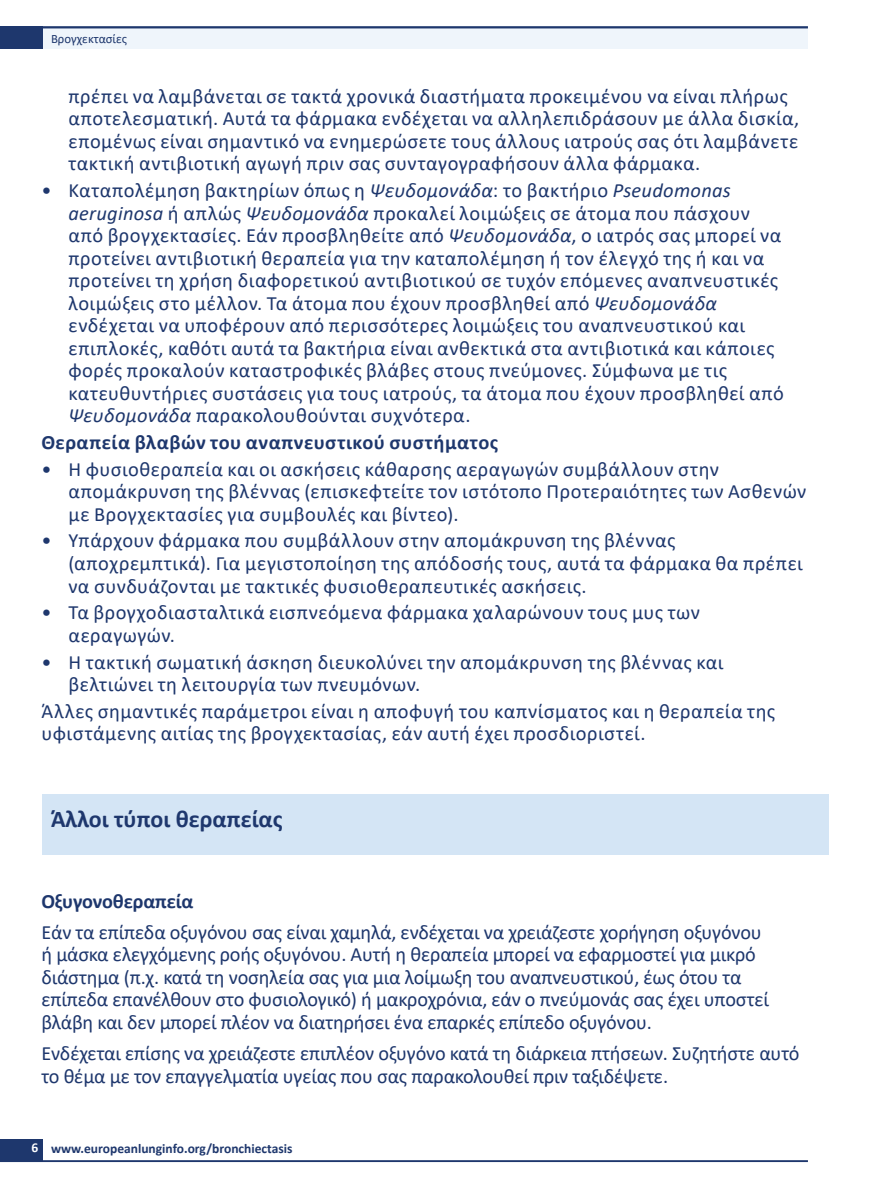
<style>
.page{position:relative;width:893px;height:1191px;background:#fff}
.page>*{position:absolute;margin:0;border:0;box-sizing:border-box;transform-origin:0 0}
.t1{font:700 24px "Calibri";color:#1e376d}
.H___B-head{font:20.25px/22.5px "Calibri";letter-spacing:.02em;color:#1e376d}
.H___B-head-2{font:20.25px/22.5px "Calibri";letter-spacing:-.01em;color:#1e376d}
.H___B-head-3{font:700 20.25px "Calibri";letter-spacing:.02em;color:#1e376d}
.H___B-head-4{font:700 20.25px "Calibri";letter-spacing:-.01em;color:#1e376d}
.t2{font:700 13.5px "Calibri";color:#1e376d}
.t3{font:12.75px "Calibri";color:#1e376d}
.s1{font-style:italic}
.s2{color:#fff}
</style>
<div class="page">
<div style="left:0;top:26px;width:808px;height:23px;background:#eff5fb"></div>
<div style="left:0;top:1138px;width:43px;height:23px;background:#1e376d"></div>
<div style="left:0;top:26px;width:43px;height:23px;background:#1e376d"></div>
<hr style="left:0;top:1160px;width:808px;height:2px;background:#1e376d">
<hr style="left:0;top:26px;width:808px;height:2px;background:#1e376d">
<div style="left:43px;top:794px;width:786px;height:60px;background:#d4e5f5"></div>
<p class="t3" style="left:51px;top:29px;width:78px">Βρογχεκτασίες</p>
<p class="H___B-head" style="left:68px;top:84px;width:732px">πρέπει να λαμβάνεται σε τακτά χρονικά διαστήματα προκειμένου να είναι πλήρως αποτελεσματική. Αυτά τα φάρμακα ενδέχεται να αλληλεπιδράσουν με άλλα δισκία, επομένως είναι σημαντικό να ενημερώσετε τους άλλους ιατρούς σας ότι λαμβάνετε τακτική αντιβιοτική αγωγή πριν σας συνταγογραφήσουν άλλα φάρμακα.</p>
<p class="H___B-head" style="left:68px;top:179px;width:717px;text-indent:-27px">• Καταπολέμηση βακτηρίων όπως η <span class="s1">Ψευδομονάδα</span>: το βακτήριο <span class="s1">Pseudomonas aeruginosa</span> ή απλώς <span class="s1">Ψευδομονάδα</span> προκαλεί λοιμώξεις σε άτομα που πάσχουν από βρογχεκτασίες. Εάν προσβληθείτε από <span class="s1">Ψευδομονάδα</span>, ο ιατρός σας μπορεί να προτείνει αντιβιοτική θεραπεία για την καταπολέμηση ή τον έλεγχό της ή και να προτείνει τη χρήση διαφορετικού αντιβιοτικού σε τυχόν επόμενες αναπνευστικές λοιμώξεις στο μέλλον. Τα άτομα που έχουν προσβληθεί από <span class="s1">Ψευδομονάδα </span>ενδέχεται να υποφέρουν από περισσότερες λοιμώξεις του αναπνευστικού και επιπλοκές, καθότι αυτά τα βακτήρια είναι ανθεκτικά στα αντιβιοτικά και κάποιες φορές προκαλούν καταστροφικές βλάβες στους πνεύμονες. Σύμφωνα με τις κατευθυντήριες συστάσεις για τους ιατρούς, τα άτομα που έχουν προσβληθεί από <span class="s1">Ψευδομονάδα</span> παρακολουθούνται συχνότερα.</p>
<p class="H___B-head-3" style="left:41px;top:428px;width:458px">Θεραπεία βλαβών του αναπνευστικού συστήματος</p>
<p class="H___B-head" style="left:68px;top:457px;width:739px;text-indent:-27px">• Η φυσιοθεραπεία και οι ασκήσεις κάθαρσης αεραγωγών συμβάλλουν στην απομάκρυνση της βλέννας (επισκεφτείτε τον ιστότοπο Προτεραιότητες των Ασθενών με Βρογχεκτασίες για συμβουλές και βίντεο).</p>
<p class="H___B-head" style="left:68px;top:529px;width:736px;text-indent:-27px">• Υπάρχουν φάρμακα που συμβάλλουν στην απομάκρυνση της βλέννας (αποχρεμπτικά). Για μεγιστοποίηση της απόδοσής τους, αυτά τα φάρμακα θα πρέπει να συνδυάζονται με τακτικές φυσιοθεραπευτικές ασκήσεις.</p>
<p class="H___B-head" style="left:68px;top:601px;width:633px;text-indent:-27px">• Τα βρογχοδιασταλτικά εισπνεόμενα φάρμακα χαλαρώνουν τους μυς των αεραγωγών.</p>
<p class="H___B-head" style="left:68px;top:650px;width:657px;text-indent:-27px">• Η τακτική σωματική άσκηση διευκολύνει την απομάκρυνση της βλέννας και βελτιώνει τη λειτουργία των πνευμόνων.</p>
<p class="H___B-head" style="left:41px;top:699px;width:735px">Άλλες σημαντικές παράμετροι είναι η αποφυγή του καπνίσματος και η θεραπεία της υφιστάμενης αιτίας της βρογχεκτασίας, εάν αυτή έχει προσδιοριστεί.</p>
<p class="t1" style="left:51px;top:802px;width:233px">Άλλοι τύποι θεραπείας</p>
<p class="H___B-head-4" style="left:41px;top:887px;width:153px">Οξυγονοθεραπεία</p>
<p class="H___B-head-2" style="left:41px;top:920px;width:729px">Εάν τα επίπεδα οξυγόνου σας είναι χαμηλά, ενδέχεται να χρειάζεστε χορήγηση οξυγόνου ή μάσκα ελεγχόμενης ροής οξυγόνου. Αυτή η θεραπεία μπορεί να εφαρμοστεί για μικρό διάστημα (π.χ. κατά τη νοσηλεία σας για μια λοίμωξη του αναπνευστικού, έως ότου τα επίπεδα επανέλθουν στο φυσιολογικό) ή μακροχρόνια, εάν ο πνεύμονάς σας έχει υποστεί βλάβη και δεν μπορεί πλέον να διατηρήσει ένα επαρκές επίπεδο οξυγόνου.</p>
<p class="H___B-head-2" style="left:41px;top:1041px;width:760px">Ενδέχεται επίσης να χρειάζεστε επιπλέον οξυγόνο κατά τη διάρκεια πτήσεων. Συζητήστε αυτό το θέμα με τον επαγγελματία υγείας που σας παρακολουθεί πριν ταξιδέψετε.</p>
<p class="t2" style="left:31px;top:1139px;width:263px"><span class="s2">6</span> www.europeanlunginfo.org/bronchiectasis</p>
</div>
